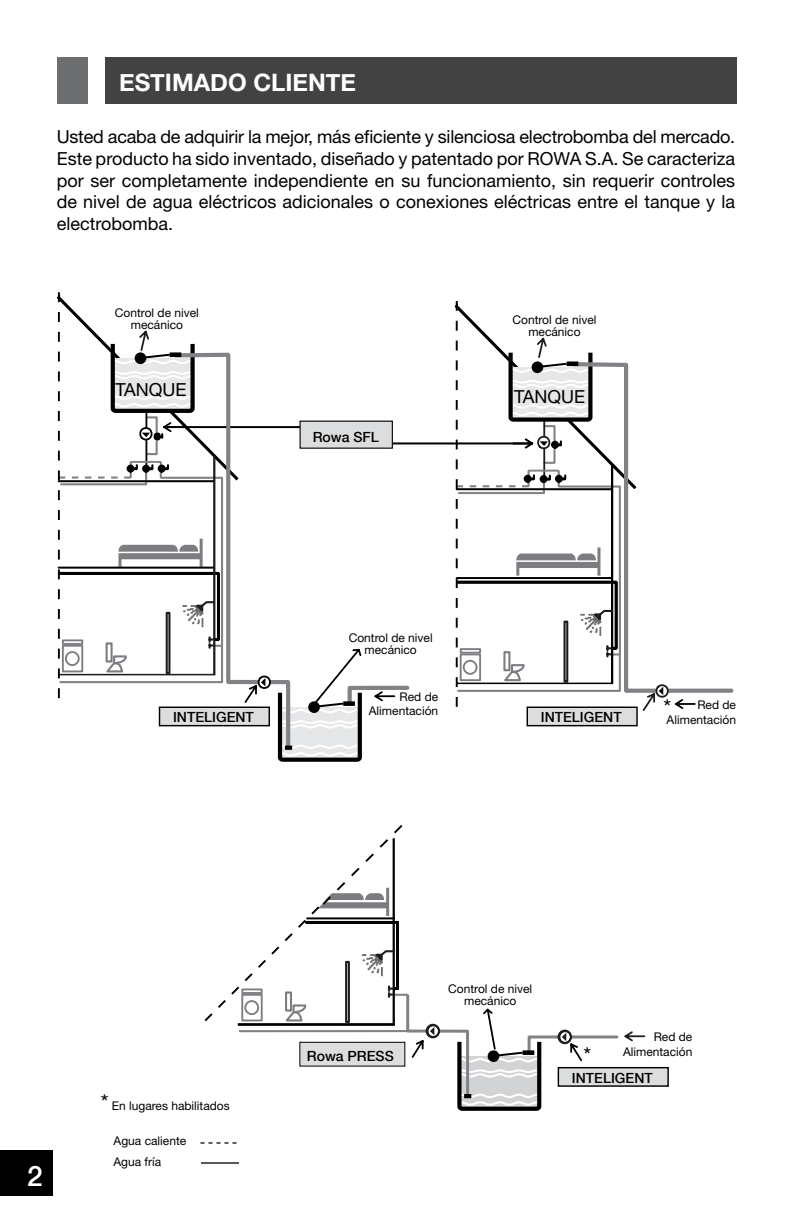
<style>
.page{position:relative;width:792px;height:1224px;background:#fff}
.page>*{position:absolute;margin:0;border:0;box-sizing:border-box;transform-origin:0 0}
.t1{font:500 28px "Helvetica Neue";color:#fff}
.t2{font:700 24px "Helvetica Neue";color:#fff}
.t3{font:22px "Helvetica Neue";color:#000}
.t4{font:18px/21.6px "Helvetica Neue";color:#000;text-align:justify}
.t5{font:500 14px "Helvetica Neue";color:#000}
.t6{font:12px/12px "Helvetica Neue";color:#000;text-align:center}
.s1{font-size:22px}
</style>
<div class="page">
<div style="left:0;top:1150px;width:52px;height:46px;background:#000"></div>
<hr style="left:386px;top:442px;width:146px;height:2px;background:#000">
<svg style="left:453px;top:301px;width:244px;height:412px"></svg>
<svg style="left:57px;top:292px;width:354px;height:470px"></svg>
<svg style="left:204px;top:825px;width:442px;height:286px"></svg>
<hr style="left:59px;top:567px;width:154px;height:2px;background:#000">
<hr style="left:307px;top:917px;width:87px;height:2px;background:#000">
<hr style="left:59px;top:480px;width:154px;height:2px;background:#000">
<hr style="left:457px;top:577px;width:154px;height:2px;background:#000">
<hr style="left:457px;top:488px;width:154px;height:2px;background:#000">
<div style="left:105px;top:57px;width:632px;height:47px;background:#424243"></div>
<div style="left:57px;top:57px;width:31px;height:47px;background:#6c6e70"></div>
<hr style="left:201px;top:1162px;width:37px;height:2px;background:#58595b">
<svg style="left:201px;top:1142px;width:36px;height:2px"></svg>
<div style="left:527px;top:707px;width:110px;height:19px;background:#dcddde"></div>
<div style="left:527px;top:707px;width:111px;height:19px;border:1px solid #000"></div>
<div style="left:558px;top:1068px;width:110px;height:18px;background:#dcddde"></div>
<div style="left:558px;top:1067px;width:111px;height:20px;border:1px solid #000"></div>
<h2 class="t2" style="left:119px;top:63px;width:238px">ESTIMADO CLIENTE</h2>
<p class="t4" style="left:57px;top:126px;width:680px">Usted acaba de adquirir la mejor, más eficiente y silenciosa electrobomba del mercado.<br>Este producto ha sido inventado, diseñado y patentado por ROWA S.A. Se caracteriza por ser completamente independiente en su funcionamiento, sin requerir controles de nivel de agua eléctricos adicionales o conexiones eléctricas entre el tanque y la electrobomba.</p>
<p class="t6" style="left:115px;top:306px;width:86px">Control de nivel mecánico</p>
<p class="t6" style="left:513px;top:313px;width:86px">Control de nivel mecánico</p>
<p class="t4" style="left:116px;top:379px;width:73px">TANQUE</p>
<p class="t5" style="left:313px;top:425px;width:68px">Rowa SFL</p>
<p class="t4" style="left:514px;top:386px;width:73px">TANQUE</p>
<p class="t5" style="left:173px;top:706px;width:82px">INTELIGENT</p>
<p class="t6" style="left:349px;top:632px;width:86px">Control de nivel mecánico</p>
<p class="t6" style="left:369px;top:689px;width:71px;line-height:14.4px;text-align:right">Red de<br>Alimentación</p>
<p class="t5" style="left:541px;top:706px;width:82px">INTELIGENT</p>
<p class="t6" style="left:664px;top:698px;width:74px;line-height:14.4px;text-align:left"><span class="s1">*</span> Red de<br>Alimentación</p>
<h1 class="t1" style="left:27px;top:1153px;width:17px">2</h1>
<p class="t6" style="left:101px;top:1099px;width:131px"><span class="s1">*</span> En lugares habilitados</p>
<p class="t6" style="left:113px;top:1130px;width:74px;line-height:21px;text-align:left">Agua caliente<br>Agua fría</p>
<p class="t5" style="left:307px;top:1045px;width:88px">Rowa PRESS</p>
<p class="t6" style="left:448px;top:983px;width:86px">Control de nivel mecánico</p>
<p class="t3" style="left:583px;top:1042px;width:9px">*</p>
<p class="t6" style="left:623px;top:1030px;width:71px;line-height:14.4px;text-align:right">Red de<br>Alimentación</p>
<p class="t5" style="left:572px;top:1066px;width:82px">INTELIGENT</p>
</div>
